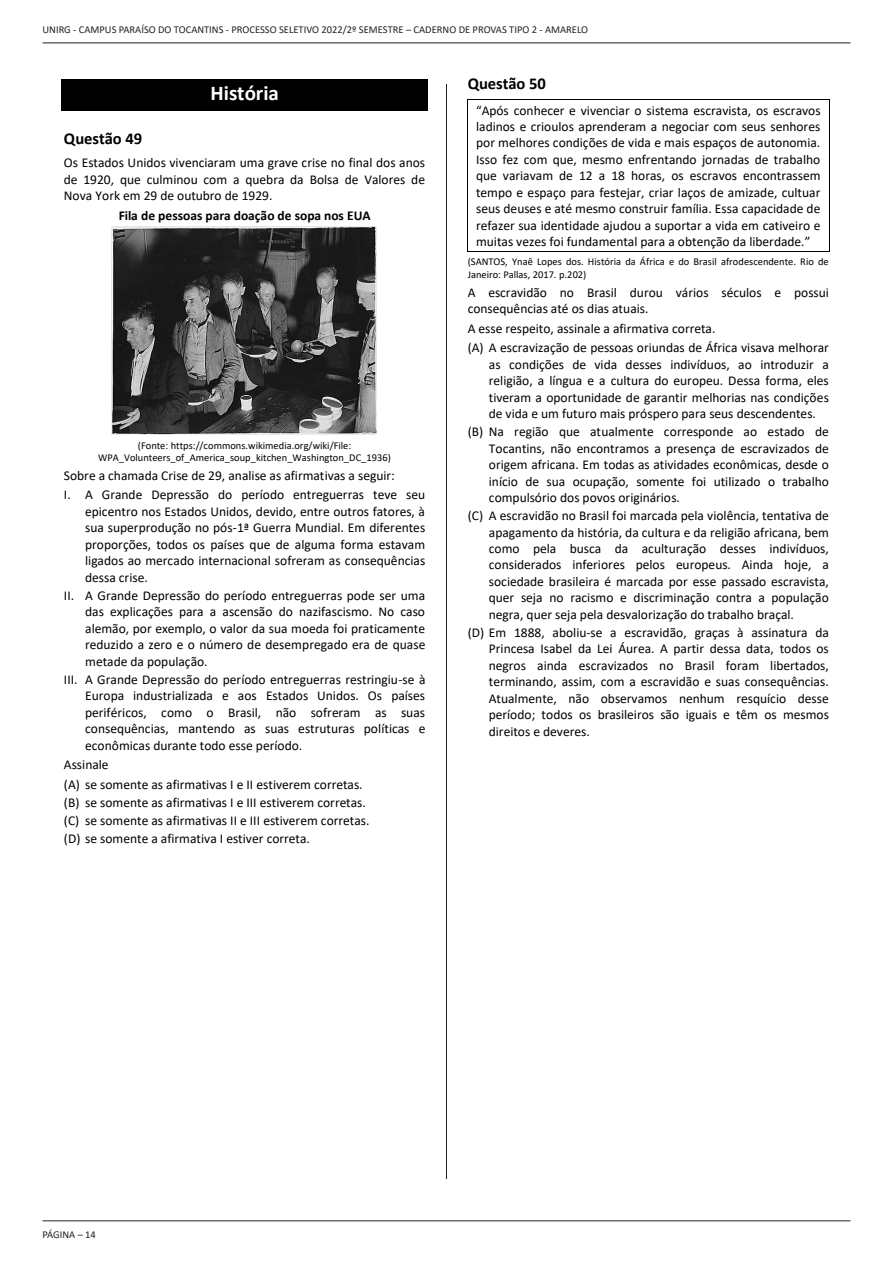
<style>
.page{position:relative;width:893px;height:1263px;background:#fff}
.page>*{position:absolute;margin:0;border:0;box-sizing:border-box;transform-origin:0 0}
.t1{font:700 21px "Calibri";color:#fff}
.t2{font:700 16.5px "Calibri";color:#000}
.t3{font:13.5px/16.5px "Calibri";color:#000;text-align:justify}
.t4{font:700 13.5px "Calibri";color:#000}
.t5{font:10.5px/12.6px "Calibri";color:#000;text-align:center}
.t6{font:10.5px "Calibri";color:#231f20}
</style>
<div class="page">
<hr style="left:43px;top:43px;width:807px;height:1px;background:#231f20">
<hr style="left:43px;top:1220px;width:807px;height:1px;background:#231f20">
<hr style="left:446px;top:84px;width:1px;height:1095px;background:#231f20">
<div style="left:62px;top:80px;width:366px;height:27px;background:#000"></div>
<hr style="left:62px;top:107px;width:366px;height:3px;background:#000">
<hr style="left:468px;top:100px;width:361px;height:1px;background:#000">
<hr style="left:468px;top:251px;width:361px;height:1px;background:#000">
<svg style="left:467px;top:100px;width:1px;height:152px"></svg>
<svg style="left:829px;top:100px;width:1px;height:152px"></svg>
<img style="left:112px;top:226px;width:264px;height:208px">
<p class="t6" style="left:43px;top:22px;width:547px">UNIRG - CAMPUS PARAÍSO DO TOCANTINS - PROCESSO SELETIVO 2022/2º SEMESTRE – CADERNO DE PROVAS TIPO 2 - AMARELO</p>
<p class="t1" style="left:211px;top:78px;width:70px">História</p>
<p class="t2" style="left:64px;top:127px;width:80px">Questão 49</p>
<p class="t3" style="left:64px;top:154px;width:363px">Os Estados Unidos vivenciaram uma grave crise no final dos anos de 1920, que culminou com a quebra da Bolsa de Valores de Nova York em 29 de outubro de 1929.</p>
<p class="t4" style="left:119px;top:206px;width:253px">Fila de pessoas para doação de sopa nos EUA</p>
<p class="t5" style="left:98px;top:438px;width:294px">(Fonte: https://commons.wikimedia.org/wiki/File:<br>WPA_Volunteers_of_America_soup_kitchen_Washington_DC_1936)</p>
<p class="t3" style="left:64px;top:465px;width:363px;line-height:19.5px">Sobre a chamada Crise de 29, analise as afirmativas a seguir:<br>I. A Grande Depressão do período entreguerras teve seu</p>
<p class="t3" style="left:85px;top:503px;width:342px">epicentro nos Estados Unidos, devido, entre outros fatores, à sua superprodução no pós-1ª Guerra Mundial. Em diferentes proporções, todos os países que de alguma forma estavam ligados ao mercado internacional sofreram as consequências dessa crise.</p>
<p class="t3" style="left:85px;top:587px;width:342px;text-indent:-21px">II. A Grande Depressão do período entreguerras pode ser uma das explicações para a ascensão do nazifascismo. No caso alemão, por exemplo, o valor da sua moeda foi praticamente reduzido a zero e o número de desempregado era de quase metade da população.</p>
<p class="t3" style="left:85px;top:671px;width:342px;text-indent:-21px">III. A Grande Depressão do período entreguerras restringiu-se à Europa industrializada e aos Estados Unidos. Os países periféricos, como o Brasil, não sofreram as suas consequências, mantendo as suas estruturas políticas e econômicas durante todo esse período.</p>
<p class="t3" style="left:64px;top:754px;width:300px;line-height:19.6px">Assinale<br>(A) se somente as afirmativas I e II estiverem corretas.</p>
<p class="t3" style="left:64px;top:793px;width:307px;line-height:17.9px;text-align:left">(B) se somente as afirmativas I e III estiverem corretas. (C) se somente as afirmativas II e III estiverem corretas. (D) se somente a afirmativa I estiver correta.</p>
<p class="t2" style="left:468px;top:72px;width:80px">Questão 50</p>
<p class="t3" style="left:476px;top:102px;width:346px">“Após conhecer e vivenciar o sistema escravista, os escravos ladinos e crioulos aprenderam a negociar com seus senhores por melhores condições de vida e mais espaços de autonomia.<br>Isso fez com que, mesmo enfrentando jornadas de trabalho que variavam de 12 a 18 horas, os escravos encontrassem tempo e espaço para festejar, criar laços de amizade, cultuar seus deuses e até mesmo construir família. Essa capacidade de refazer sua identidade ajudou a suportar a vida em cativeiro e muitas vezes foi fundamental para a obtenção da liberdade.”</p>
<p class="t5" style="left:468px;top:255px;width:363px;text-align:left">(SANTOS, Ynaê Lopes dos. História da África e do Brasil afrodescendente. Rio de<br>Janeiro: Pallas, 2017. p.202)</p>
<p class="t3" style="left:468px;top:284px;width:363px">A escravidão no Brasil durou vários séculos e possui consequências até os dias atuais.</p>
<p class="t3" style="left:468px;top:318px;width:363px;line-height:19.5px">A esse respeito, assinale a afirmativa correta.<br>(A) A escravização de pessoas oriundas de África visava melhorar</p>
<p class="t3" style="left:489px;top:356px;width:342px">as condições de vida desses indivíduos, ao introduzir a religião, a língua e a cultura do europeu. Dessa forma, eles tiveram a oportunidade de garantir melhorias nas condições de vida e um futuro mais próspero para seus descendentes.</p>
<p class="t3" style="left:489px;top:423px;width:341px;text-indent:-21px">(B) Na região que atualmente corresponde ao estado de Tocantins, não encontramos a presença de escravizados de origem africana. Em todas as atividades econômicas, desde o início de sua ocupação, somente foi utilizado o trabalho compulsório dos povos originários.</p>
<p class="t3" style="left:489px;top:507px;width:342px;text-indent:-21px">(C) A escravidão no Brasil foi marcada pela violência, tentativa de apagamento da história, da cultura e da religião africana, bem como pela busca da aculturação desses indivíduos, considerados inferiores pelos europeus. Ainda hoje, a sociedade brasileira é marcada por esse passado escravista, quer seja no racismo e discriminação contra a população negra, quer seja pela desvalorização do trabalho braçal.</p>
<p class="t3" style="left:489px;top:624px;width:342px;text-indent:-21px">(D) Em 1888, aboliu-se a escravidão, graças à assinatura da Princesa Isabel da Lei Áurea. A partir dessa data, todos os negros ainda escravizados no Brasil foram libertados, terminando, assim, com a escravidão e suas consequências.<br>Atualmente, não observamos nenhum resquício desse período; todos os brasileiros são iguais e têm os mesmos direitos e deveres.</p>
<p class="t6" style="left:43px;top:1227px;width:55px">PÁGINA – 14</p>
</div>
